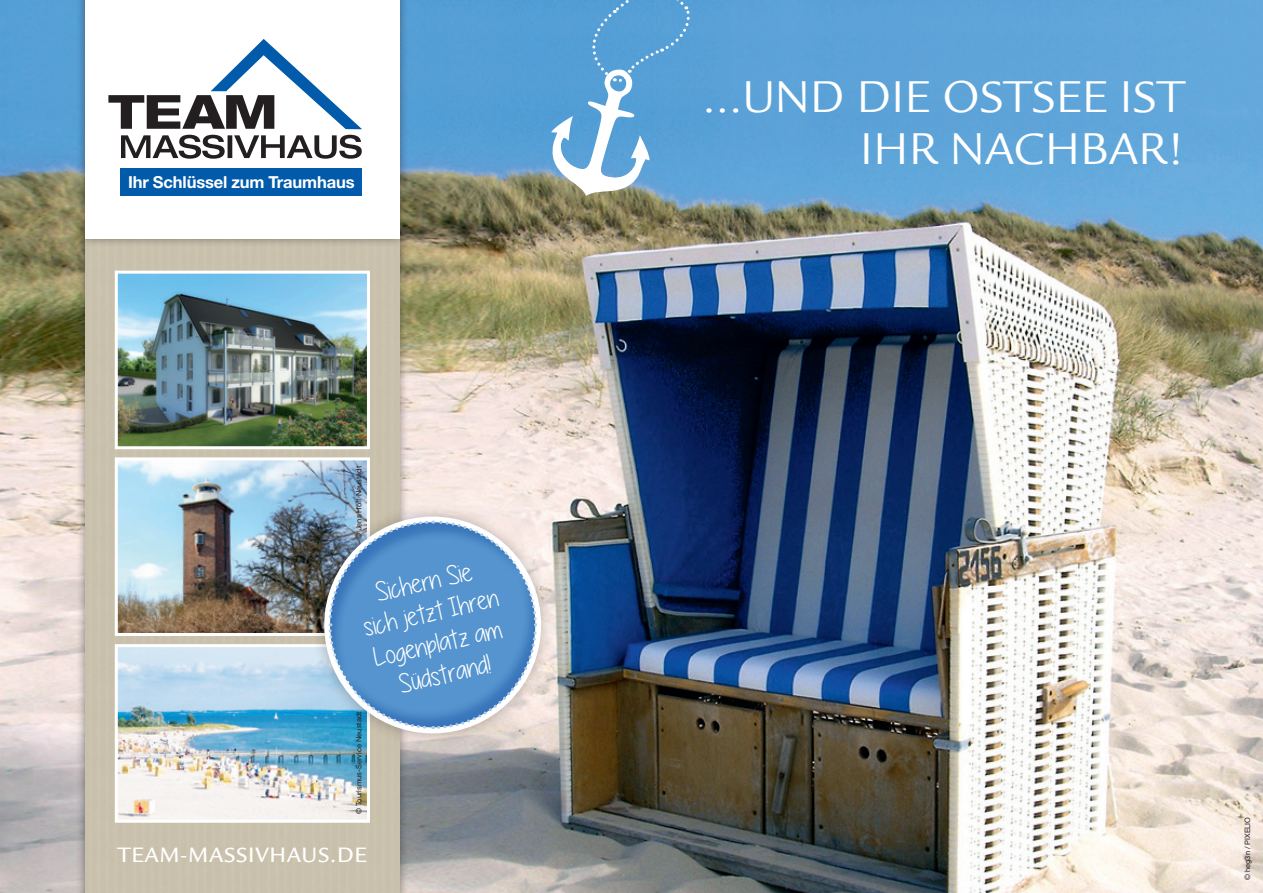
<style>
.page{position:relative;width:1263px;height:893px;background:#fff}
.page>*{position:absolute;margin:0;border:0;box-sizing:border-box;transform-origin:0 0}
.t1{font:48px/52.5px "Legacy Sans LT";color:#fff;text-align:right}
.t2{font:27px/31.5px "Running for a cause";color:#fff;text-align:center}
.t3{font:500 22.5px "Legacy Sans LT";letter-spacing:.035em;color:#fff}
.t4{font:700 16.5px "Helvetica Neue";letter-spacing:-.01em;color:#fff}
.t5{font:7.5px "Helvetica Neue";color:#231f20}
</style>
<div class="page">
<img style="left:0;top:0;width:1263px;height:893px">
<div style="left:76px;top:218px;width:333px;height:675px;background:#231f20;opacity:.5"></div>
<div style="left:85px;top:248px;width:315px;height:645px;background:#c9c1ac"></div>
<img style="left:119px;top:275px;width:247px;height:170px">
<div style="left:115px;top:271px;width:255px;height:178px;border:3px solid #fff"></div>
<img style="left:119px;top:461px;width:247px;height:171px">
<div style="left:115px;top:457px;width:255px;height:179px;border:3px solid #fff"></div>
<img style="left:119px;top:648px;width:247px;height:171px">
<div style="left:115px;top:644px;width:255px;height:179px;border:3px solid #fff"></div>
<div style="left:310px;top:503px;width:245px;height:244px;background:#231f20;opacity:.3"></div>
<div style="left:328px;top:519px;width:209px;height:211px;background:#5594ce;opacity:.5"></div>
<div style="left:75px;top:0;width:334px;height:248px;background:#231f20;opacity:.5"></div>
<div style="left:85px;top:0;width:315px;height:238px;background:#fff"></div>
<div style="left:121px;top:169px;width:241px;height:27px;background:#015aaa"></div>
<svg style="left:108px;top:39px;width:254px;height:90px"></svg>
<svg style="left:121px;top:135px;width:241px;height:24px"></svg>
<svg style="left:549px;top:0;width:142px;height:196px;background:#6facd8"></svg>
<h3 class="t4" style="left:128px;top:172px;width:228px">Ihr Schlüssel zum Traumhaus</h3>
<p class="t5" style="left:354px;top:539px;width:74px;rotate:-90deg">© Jens Hoff Neustadt</p>
<h2 class="t2" style="left:353px;top:582px;width:139px;rotate:-13deg">Sichern Sie sich jetzt Ihren<br>Logenplatz am<br>Südstrand!</h2>
<p class="t5" style="left:354px;top:814px;width:104px;rotate:-90deg">© Tourismus-Service Neustadt</p>
<h3 class="t3" style="left:118px;top:842px;width:251px">TEAM-MASSIVHAUS.DE</h3>
<h1 class="t1" style="left:702px;top:71px;width:483px">...UND DIE OSTSEE IST<br>IHR NACHBAR!</h1>
<p class="t5" style="left:1243px;top:880px;width:65px;rotate:-90deg">© heg3n / PIXELIO</p>
</div>
